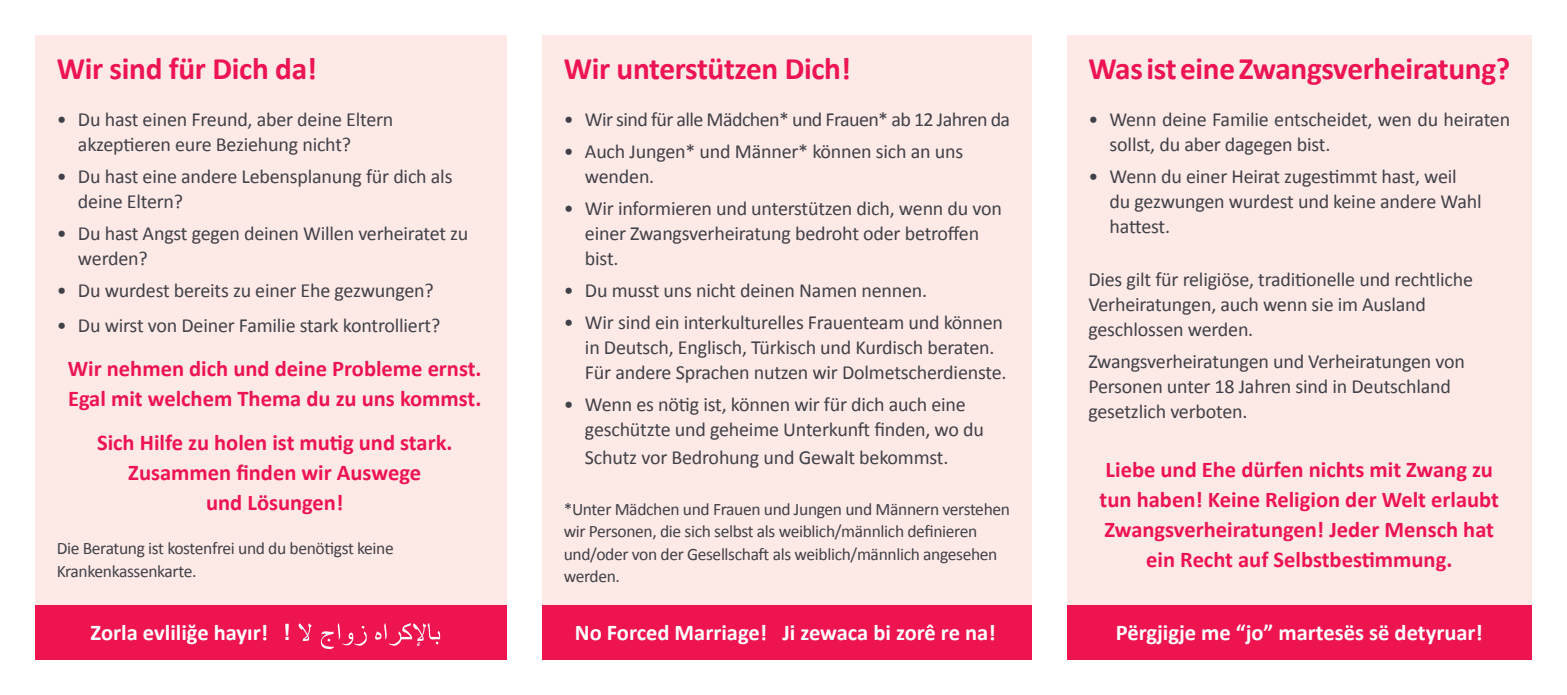
<style>
.page{position:relative;width:1567px;height:695px;background:#fff}
.page>*{position:absolute;margin:0;border:0;box-sizing:border-box;transform-origin:0 0}
.t1{font:700 31.25px "Calibri";letter-spacing:-.01em;color:#ed1450}
.t2{font:700 22.5px/30px "Calibri";color:#ed1450;text-align:center}
.t3{font:700 22.5px "Calibri";color:#fff}
.t4{font:20px/25px "Calibri";letter-spacing:-.01em;color:#414148}
.t5{font:20px "Calibri";letter-spacing:-.03em;color:#414148}
.t6{font:17.5px/22.5px "Calibri";letter-spacing:-.02em;color:#414148}
.s1{font-family:"Arial"}
.s2{font-family:"Arial";color:#ed1450}
</style>
<div class="page">
<div style="left:1067px;top:35px;width:464px;height:624px;background:#fde9e6"></div>
<div style="left:542px;top:35px;width:489px;height:624px;background:#fde9e6"></div>
<div style="left:35px;top:35px;width:472px;height:624px;background:#fde9e6"></div>
<div style="left:1067px;top:605px;width:464px;height:54px;background:#ed1450"></div>
<div style="left:35px;top:605px;width:472px;height:54px;background:#ed1450"></div>
<div style="left:542px;top:605px;width:489px;height:54px;background:#ed1450"></div>
<svg style="left:299px;top:623px;width:141px;height:26px"></svg>
<h1 class="t1" style="left:57px;top:50px;width:262px">Wir sind für Dich da!</h1>
<p class="t4" style="left:78px;top:106px;width:317px;text-indent:-21px">• Du hast einen Freund, aber deine Eltern akzeptieren eure Beziehung nicht?</p>
<p class="t4" style="left:78px;top:163px;width:376px;text-indent:-21px">• Du hast eine andere Lebensplanung für dich als deine Eltern?</p>
<p class="t4" style="left:78px;top:220px;width:392px;text-indent:-21px">• Du hast Angst gegen deinen Willen verheiratet zu werden?</p>
<p class="t4" style="left:57px;top:277px;width:378px">• Du wurdest bereits zu einer Ehe gezwungen?</p>
<p class="t4" style="left:57px;top:311px;width:385px">• Du wirst von Deiner Familie stark kontrolliert?</p>
<p class="t2" style="left:68px;top:352px;width:415px;text-align:left">Wir nehmen dich und deine Probleme ernst.<br>Egal mit welchem Thema du zu uns kommst.</p>
<p class="t2" style="left:97px;top:426px;width:357px">Sich Hilfe zu holen ist mutig und stark.<br>Zusammen finden wir Auswege<br>und Lösungen!</p>
<p class="t6" style="left:57px;top:536px;width:338px">Die Beratung ist kostenfrei und du benötigst keine<br>Krankenkassenkarte.</p>
<h1 class="t1" style="left:563px;top:50px;width:289px">Wir unterstützen Dich!</h1>
<p class="t5" style="left:563px;top:107px;width:448px">• Wir sind für alle Mädchen* und Frauen* ab 12 Jahren da</p>
<p class="t4" style="left:585px;top:138px;width:380px;text-indent:-21px">• Auch Jungen* und Männer* können sich an uns wenden.</p>
<p class="t4" style="left:585px;top:195px;width:418px;text-indent:-21px">• Wir informieren und unterstützen dich, wenn du von einer Zwangsverheiratung bedroht oder betroffen bist.</p>
<p class="t4" style="left:563px;top:277px;width:365px">• Du musst uns nicht deinen Namen nennen.</p>
<p class="t4" style="left:585px;top:309px;width:423px;text-indent:-21px">• Wir sind ein interkulturelles Frauenteam und können in Deutsch, Englisch, Türkisch und Kurdisch beraten.<br>Für andere Sprachen nutzen wir Dolmetscherdienste.</p>
<p class="t4" style="left:585px;top:391px;width:400px;text-indent:-21px">• Wenn es nötig ist, können wir für dich auch eine geschützte und geheime Unterkunft finden, wo du</p>
<p class="t4" style="left:585px;top:444px;width:365px">Schutz vor Bedrohung und Gewalt bekommst.</p>
<p class="t6" style="left:563px;top:497px;width:448px">*Unter Mädchen und Frauen und Jungen und Männern verstehen wir Personen, die sich selbst als weiblich/männlich definieren und/oder von der Gesellschaft als weiblich/männlich angesehen werden.</p>
<h1 class="t1" style="left:1088px;top:50px;width:423px">Was ist eine Zwangsverheiratung?</h1>
<p class="t4" style="left:1109px;top:106px;width:402px;text-indent:-21px">• Wenn deine Familie entscheidet, wen du heiraten sollst, du aber dagegen bist.</p>
<p class="t4" style="left:1109px;top:163px;width:373px;text-indent:-21px">• Wenn du einer Heirat zugestimmt hast, weil du gezwungen wurdest und keine andere Wahl hattest.</p>
<p class="t4" style="left:1088px;top:266px;width:386px">Dies gilt für religiöse, traditionelle und rechtliche<br>Verheiratungen, auch wenn sie im Ausland geschlossen werden.</p>
<p class="t4" style="left:1088px;top:348px;width:378px">Zwangsverheiratungen und Verheiratungen von<br>Personen unter 18 Jahren sind in Deutschland gesetzlich verboten.</p>
<p class="t2" style="left:1099px;top:453px;width:401px">Liebe und Ehe dürfen nichts mit Zwang zu tun haben! Keine Religion der Welt erlaubt Zwangsverheiratungen! Jeder Mensch hat ein Recht auf Selbstbestimmung.</p>
<p class="t3" style="left:91px;top:619px;width:363px">Zorla evliliğe hayır! <span class="s1">!</span> <span class="s2">ال جا وزلل ب هاركإلا</span></p>
<p class="t3" style="left:575px;top:618px;width:422px">No Forced Marriage! Ji zewaca bi zorê re na!</p>
<p class="t3" style="left:1115px;top:618px;width:368px">Përgjigje me “jo” martesës së detyruar!</p>
</div>
